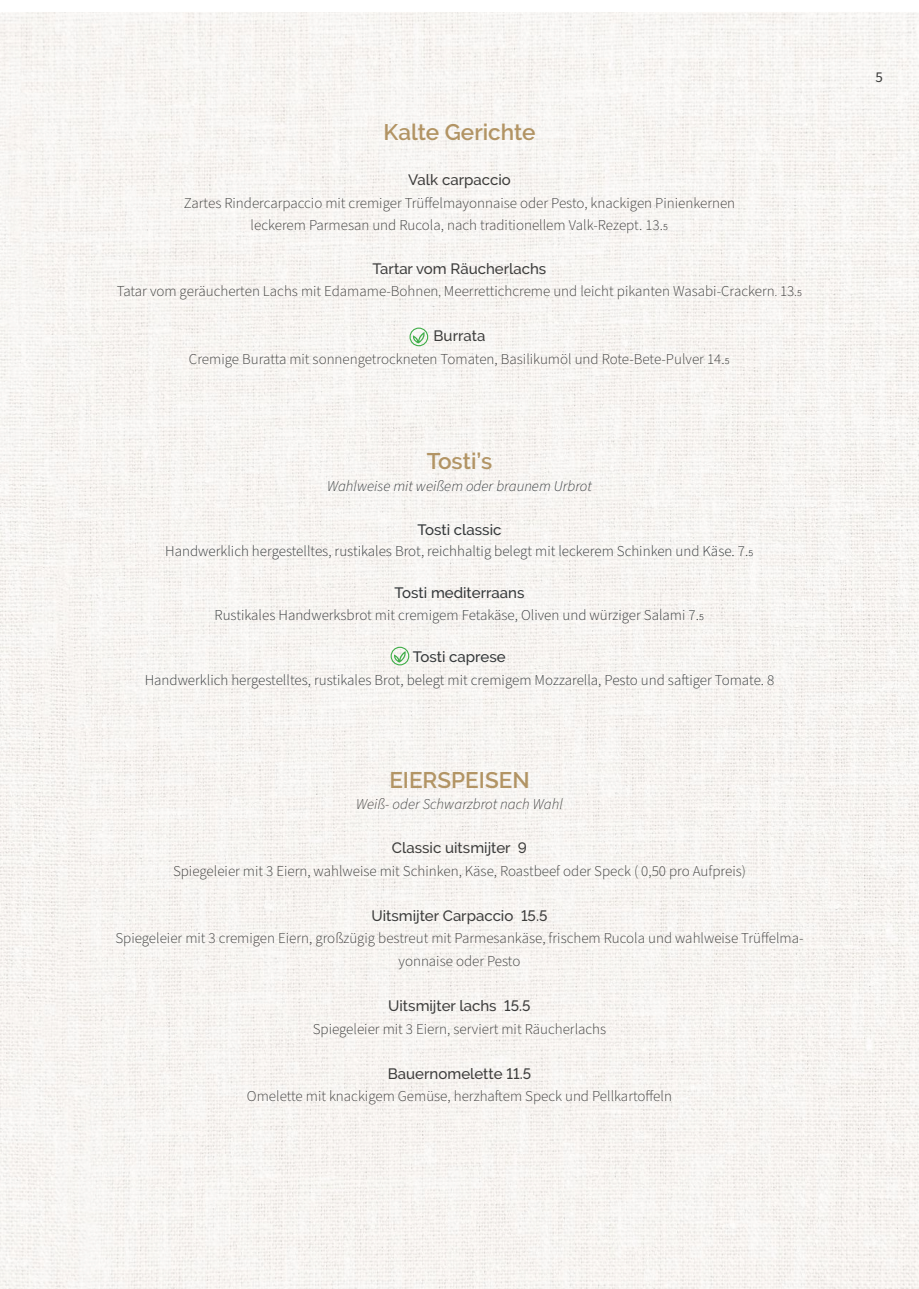
<style>
.page{position:relative;width:919px;height:1289px;background:#fff}
.page>*{position:absolute;margin:0;border:0;box-sizing:border-box;transform-origin:0 0}
.t1{font:600 22.5px "Raleway";color:#b29464}
.t2{font:300 15px/22.5px "Source Sans Pro";color:#3d3d3c;text-align:center}
.t3{font:300 15px "Source Sans Pro";color:#34383a}
.t4{font:500 15px "Raleway";color:#3d3d3c}
.t5{font:500 15px "Raleway";color:#34383a}
.t6{font:italic 300 15px "Source Sans Pro";color:#34383a}
.t7{font:italic 300 15px "Source Sans Pro";color:#3d3d3c}
.t8{font:15px "Source Sans Pro";color:#3d3d3c}
</style>
<div class="page">
<img style="left:0;top:13px;width:918px;height:1275px">
<svg style="left:390px;top:646px;width:19px;height:19px"></svg>
<svg style="left:409px;top:327px;width:19px;height:19px"></svg>
<h1 class="t1" style="left:383px;top:119px;width:153px">Kalte Gerichte</h1>
<p class="t4" style="left:408px;top:171px;width:104px">Valk carpaccio</p>
<p class="t2" style="left:184px;top:192px;width:553px">Zartes Rindercarpaccio mit cremiger Trüffelmayonnaise oder Pesto, knackigen Pinienkernen leckerem Parmesan und Rucola, nach traditionellem Valk-Rezept. 13.5</p>
<p class="t4" style="left:372px;top:260px;width:175px">Tartar vom Räucherlachs</p>
<p class="t2" style="left:117px;top:280px;width:687px">Tatar vom geräucherten Lachs mit Edamame-Bohnen, Meerrettichcreme und leicht pikanten Wasabi-Crackern. 13.5</p>
<p class="t4" style="left:433px;top:327px;width:53px">Burrata</p>
<p class="t2" style="left:189px;top:348px;width:542px">Cremige Buratta mit sonnengetrockneten Tomaten, Basilikumöl und Rote-Bete-Pulver 14.5</p>
<h1 class="t1" style="left:426px;top:448px;width:67px">Tosti’s</h1>
<p class="t6" style="left:327px;top:476px;width:266px">Wahlweise mit weißem oder braunem Urbrot</p>
<p class="t5" style="left:417px;top:521px;width:85px">Tosti classic</p>
<p class="t3" style="left:165px;top:541px;width:590px">Handwerklich hergestelltes, rustikales Brot, reichhaltig belegt mit leckerem Schinken und Käse. 7.5</p>
<p class="t5" style="left:394px;top:584px;width:131px">Tosti mediterraans</p>
<p class="t3" style="left:214px;top:605px;width:491px">Rustikales Handwerksbrot mit cremigem Fetakäse, Oliven und würziger Salami 7.5</p>
<p class="t5" style="left:413px;top:648px;width:94px">Tosti caprese</p>
<p class="t3" style="left:145px;top:670px;width:631px">Handwerklich hergestelltes, rustikales Brot, belegt mit cremigem Mozzarella, Pesto und saftiger Tomate. 8</p>
<h1 class="t1" style="left:389px;top:767px;width:142px">EIERSPEISEN</h1>
<p class="t7" style="left:356px;top:794px;width:208px">Weiß- oder Schwarzbrot nach Wahl</p>
<p class="t4" style="left:392px;top:839px;width:137px">Classic uitsmijter 9</p>
<p class="t2" style="left:173px;top:860px;width:574px">Spiegeleier mit 3 Eiern, wahlweise mit Schinken, Käse, Roastbeef oder Speck ( 0,50 pro Aufpreis)</p>
<p class="t4" style="left:371px;top:907px;width:177px">Uitsmijter Carpaccio 15.5</p>
<p class="t2" style="left:115px;top:927px;width:689px">Spiegeleier mit 3 cremigen Eiern, großzügig bestreut mit Parmesankäse, frischem Rucola und wahlweise Trüffelma&shy;yonnaise oder Pesto</p>
<p class="t4" style="left:388px;top:997px;width:144px">Uitsmijter lachs 15.5</p>
<p class="t2" style="left:313px;top:1017px;width:295px">Spiegeleier mit 3 Eiern, serviert mit Räucherlachs</p>
<p class="t4" style="left:388px;top:1064px;width:145px">Bauernomelette 11.5</p>
<p class="t2" style="left:247px;top:1085px;width:426px">Omelette mit knackigem Gemüse, herzhaftem Speck und Pellkartoffeln</p>
<p class="t8" style="left:875px;top:67px;width:9px">5</p>
</div>
